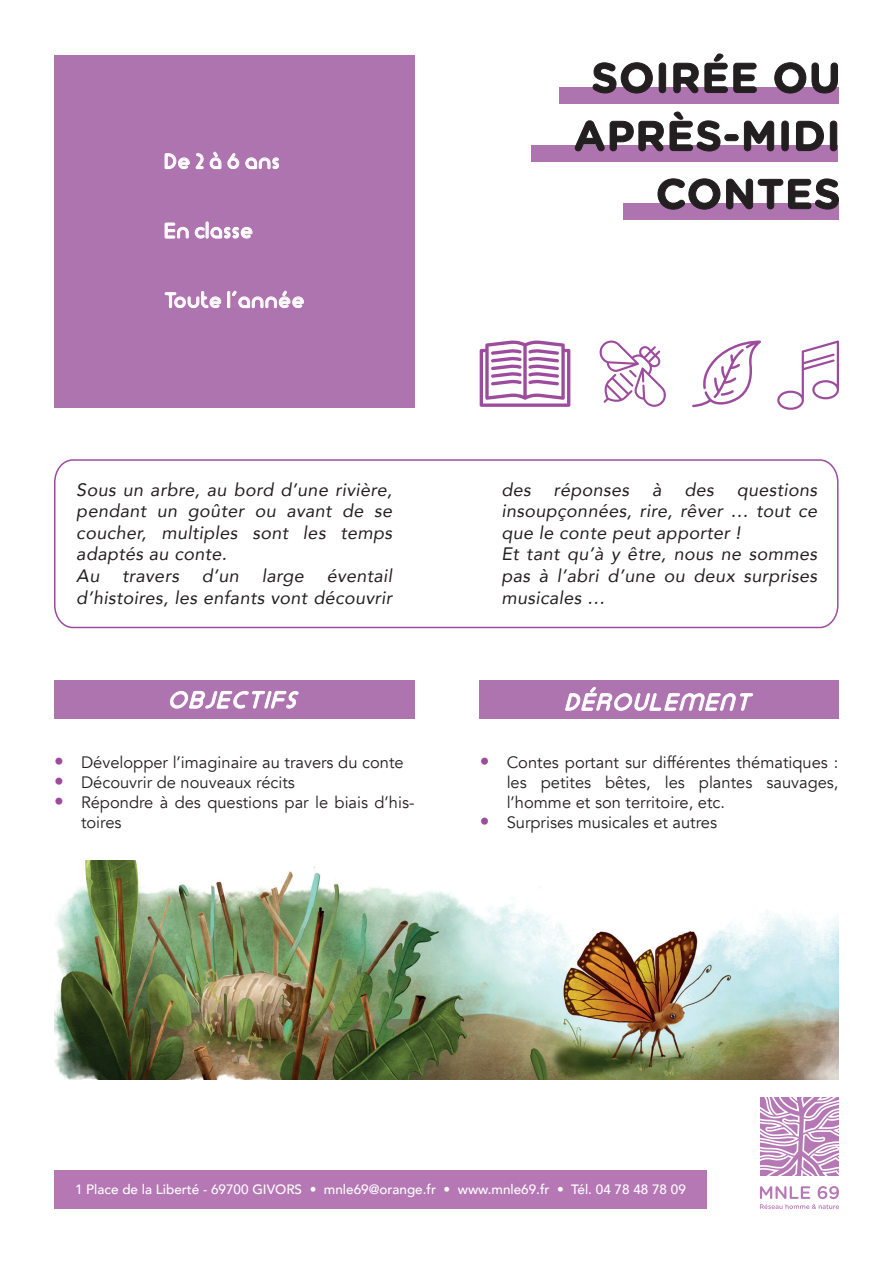
<style>
.page{position:relative;width:893px;height:1263px;background:#fff}
.page>*{position:absolute;margin:0;border:0;box-sizing:border-box;transform-origin:0 0}
.t1{font:21.6px "irisfontbold";color:#fff}
.t2{font:italic 18px/21.6px "Avenir";letter-spacing:.02em;color:#231f20}
.t3{font:16.5px/19.8px "Avenir";color:#231f20}
.t4{font:500 13.5px "Avenir";color:#fff}
.s1{font-size:19.5px;color:#9d4c9d}
</style>
<div class="page">
<div style="left:54px;top:1171px;width:653px;height:38px;background:#b578b5"></div>
<img style="left:54px;top:861px;width:785px;height:218px">
<div style="left:559px;top:87px;width:279px;height:16px;background:#ae74b0"></div>
<div style="left:532px;top:145px;width:306px;height:17px;background:#ae74b0"></div>
<div style="left:623px;top:203px;width:215px;height:16px;background:#ae74b0"></div>
<div style="left:54px;top:55px;width:361px;height:352px;background:#ae74b0"></div>
<div style="left:54px;top:681px;width:361px;height:38px;background:#ae74b0"></div>
<div style="left:480px;top:681px;width:359px;height:38px;background:#ae74b0"></div>
<svg style="left:565px;top:687px;width:188px;height:24px"></svg>
<svg style="left:165px;top:153px;width:25px;height:16px"></svg>
<svg style="left:196px;top:153px;width:8px;height:16px"></svg>
<svg style="left:210px;top:152px;width:29px;height:17px"></svg>
<svg style="left:245px;top:157px;width:34px;height:12px"></svg>
<svg style="left:165px;top:222px;width:24px;height:17px"></svg>
<svg style="left:195px;top:222px;width:58px;height:17px"></svg>
<svg style="left:165px;top:291px;width:56px;height:17px"></svg>
<div style="left:227px;top:291px;width:3px;height:17px;border:1px solid #fff"></div>
<svg style="left:232px;top:290px;width:72px;height:18px"></svg>
<svg style="left:170px;top:691px;width:129px;height:17px"></svg>
<svg style="left:658px;top:179px;width:181px;height:30px"></svg>
<svg style="left:575px;top:112px;width:262px;height:39px"></svg>
<svg style="left:593px;top:54px;width:245px;height:39px"></svg>
<svg style="left:54px;top:459px;width:785px;height:170px"></svg>
<svg style="left:692px;top:340px;width:69px;height:67px"></svg>
<svg style="left:599px;top:340px;width:67px;height:67px"></svg>
<svg style="left:480px;top:340px;width:90px;height:67px"></svg>
<svg style="left:777px;top:340px;width:62px;height:70px"></svg>
<svg style="left:760px;top:1186px;width:79px;height:23px"></svg>
<svg style="left:760px;top:1097px;width:79px;height:79px"></svg>
<p class="t1" style="left:164px;top:148px;width:118px">De 2 à 6 ans</p>
<p class="t1" style="left:164px;top:217px;width:91px">En classe</p>
<p class="t1" style="left:164px;top:287px;width:142px">Toute l’année</p>
<p class="t2" style="left:76px;top:478px;width:317px">Sous un arbre, au bord d’une rivière, pendant un goûter ou avant de se coucher, multiples sont les temps adaptés au conte.<br>Au</p>
<p class="t2" style="left:76px;top:565px;width:317px;text-align:right">éventail<br>d’histoires, les enfants vont découvrir</p>
<p class="t2" style="left:122px;top:565px;width:58px">travers</p>
<p class="t2" style="left:202px;top:565px;width:39px">d’un</p>
<p class="t2" style="left:262px;top:565px;width:44px">large</p>
<p class="t3" style="left:54px;top:753px;width:351px"><span class="s1">•</span> Développer l’imaginaire au travers du conte</p>
<p class="t3" style="left:54px;top:773px;width:242px"><span class="s1">•</span> Découvrir de nouveaux récits</p>
<p class="t3" style="left:81px;top:793px;width:335px;text-indent:-27px"><span class="s1">•</span> Répondre à des questions par le biais d’his&shy;toires</p>
<p class="t2" style="left:501px;top:478px;width:31px">des</p>
<p class="t2" style="left:554px;top:478px;width:77px">réponses</p>
<p class="t2" style="left:652px;top:478px;width:11px">à</p>
<p class="t2" style="left:684px;top:478px;width:31px">des</p>
<p class="t2" style="left:501px;top:478px;width:317px;text-indent:235px">questions insoupçonnées, rire, rêver … tout ce que le conte peut apporter !<br>Et tant qu’à y être, nous ne sommes pas à l’abri d’une ou deux surprises musicales …</p>
<p class="t3" style="left:507px;top:753px;width:333px;text-align:justify;text-indent:-27px"><span class="s1">•</span> Contes portant sur différentes thématiques : les petites bêtes, les plantes sauvages, l’homme et son territoire, etc.</p>
<p class="t3" style="left:480px;top:812px;width:239px"><span class="s1">•</span> Surprises musicales et autres</p>
<p class="t4" style="left:75px;top:1178px;width:612px">1 Place de la Liberté - 69700 GIVORS • mnle69@orange.fr • www.mnle69.fr • Tél. 04 78 48 78 09</p>
</div>
